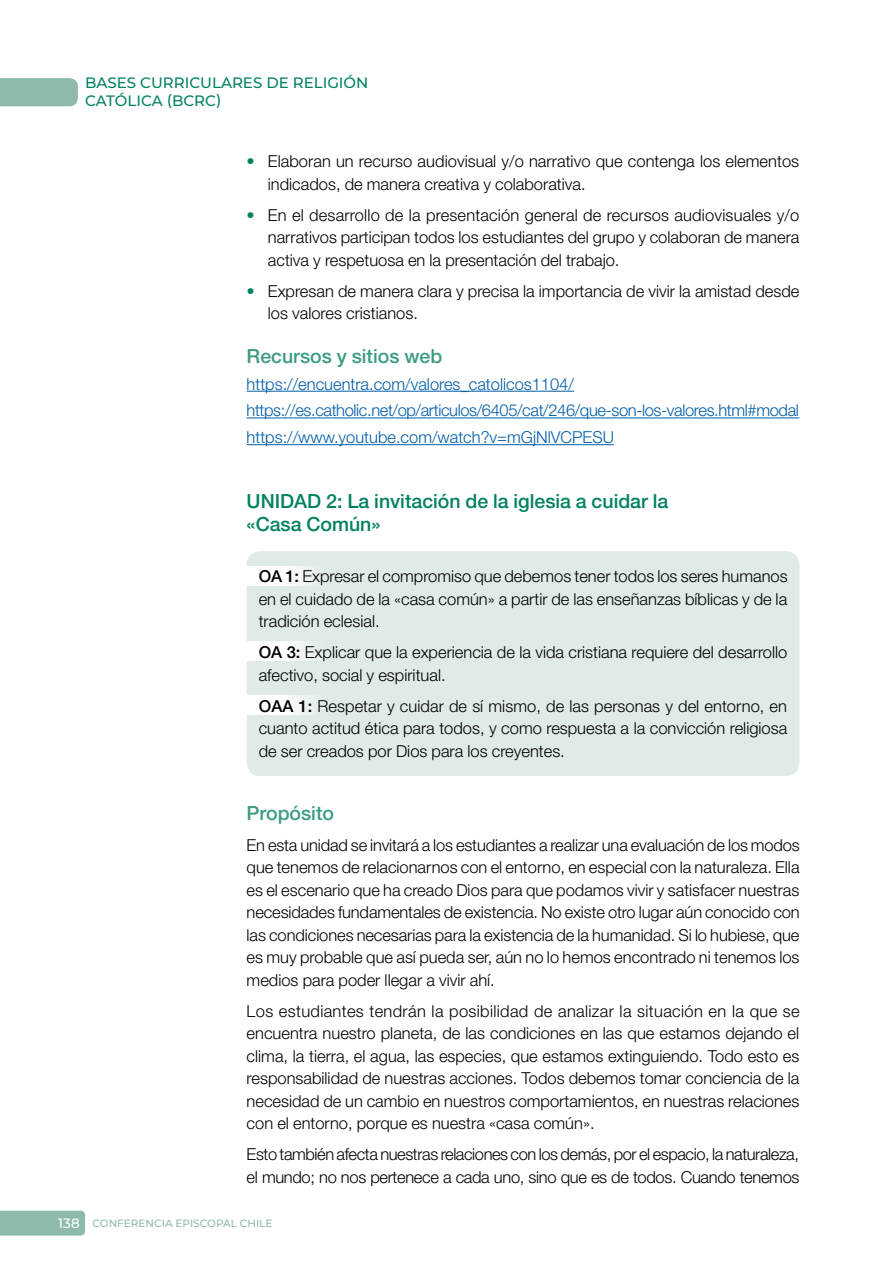
<style>
.page{position:relative;width:893px;height:1263px;background:#fff}
.page>*{position:absolute;margin:0;border:0;box-sizing:border-box;transform-origin:0 0}
.t1{font:500 19.5px/22.5px "Helvetica Neue LT Std";color:#008160}
.t2{font:500 19.5px "Helvetica Neue LT Std";color:#3c9b83}
.t3{font:300 16.5px/22.5px "Helvetica Neue LT Std";color:#000;text-align:justify}
.t4{font:300 16.5px/26.7px "Helvetica Neue LT Std";color:#005da9}
.t5{font:300 16.5px/22.5px "Helvetica Neue LT Std";letter-spacing:-.025em;color:#000}
.t6{font:500 15px/18px "Montserrat";color:#008160}
.t7{font:500 10.5px "Montserrat";color:#8ebaaa}
.s1{font-weight:700;color:#008160}
.s2{font-weight:500}
.s3{font-size:13.5px;color:#fff}
</style>
<div class="page">
<div style="left:0;top:1211px;width:85px;height:24px;background:#8ebaaa"></div>
<div style="left:0;top:78px;width:78px;height:28px;background:#8ebaaa"></div>
<hr style="left:247px;top:391px;width:327px;height:1px;background:#005da9">
<hr style="left:247px;top:417px;width:552px;height:1px;background:#005da9">
<hr style="left:247px;top:444px;width:367px;height:1px;background:#005da9">
<div style="left:247px;top:551px;width:552px;height:225px;background:#e0eae6;border-radius:14px"></div>
<div style="left:235px;top:566px;width:102px;height:20px;background:linear-gradient(to right,#fff,#e2ebe8)"></div>
<div style="left:235px;top:641px;width:102px;height:20px;background:linear-gradient(to right,#fff,#e2ebe8)"></div>
<div style="left:235px;top:695px;width:102px;height:20px;background:linear-gradient(to right,#fff,#e2ebe8)"></div>
<p class="t6" style="left:85px;top:73px;width:285px">BASES CURRICULARES DE RELIGIÓN<br>CATÓLICA (BCRC)</p>
<p class="t3" style="left:268px;top:150px;width:533px;text-indent:-21px"><span class="s1">•</span> Elaboran un recurso audiovisual y/o narrativo que contenga los elementos indicados, de manera creativa y colaborativa.</p>
<p class="t3" style="left:268px;top:203px;width:533px;text-indent:-21px"><span class="s1">•</span> En el desarrollo de la presentación general de recursos audiovisuales y/o narrativos participan todos los estudiantes del grupo y colaboran de manera activa y respetuosa en la presentación del trabajo.</p>
<p class="t3" style="left:268px;top:279px;width:533px;text-indent:-21px"><span class="s1">•</span> Expresan de manera clara y precisa la importancia de vivir la amistad desde los valores cristianos.</p>
<p class="t2" style="left:247px;top:344px;width:197px">Recursos y sitios web</p>
<p class="t4" style="left:247px;top:370px;width:554px">https://encuentra.com/valores_catolicos1104/ https://es.catholic.net/op/articulos/6405/cat/246/que-son-los-valores.html#modal https://www.youtube.com/watch?v=mGjNlVCPESU</p>
<p class="t1" style="left:247px;top:490px;width:423px">UNIDAD 2: La invitación de la iglesia a cuidar la «Casa Común»</p>
<p class="t3" style="left:259px;top:565px;width:530px"><span class="s2">OA 1:</span> Expresar el compromiso que debemos tener todos los seres humanos en el cuidado de la «casa común» a partir de las enseñanzas bíblicas y de la tradición eclesial.</p>
<p class="t3" style="left:259px;top:641px;width:530px"><span class="s2">OA 3:</span> Explicar que la experiencia de la vida cristiana requiere del desarrollo afectivo, social y espiritual.</p>
<p class="t3" style="left:259px;top:694px;width:530px"><span class="s2">OAA 1:</span> Respetar y cuidar de sí mismo, de las personas y del entorno, en cuanto actitud ética para todos, y como respuesta a la convicción religiosa de ser creados por Dios para los creyentes.</p>
<p class="t2" style="left:247px;top:801px;width:89px">Propósito</p>
<p class="t3" style="left:247px;top:833px;width:555px">En esta unidad se invitará a los estudiantes a realizar una evaluación de los modos que tenemos de relacionarnos con el entorno, en especial con la naturaleza. Ella es el escenario que ha creado Dios para que podamos vivir y satisfacer nuestras necesidades fundamentales de existencia. No existe otro lugar aún conocido con las condiciones necesarias para la existencia de la humanidad. Si lo hubiese, que es muy probable que así pueda ser, aún no lo hemos encontrado ni tenemos los medios para poder llegar a vivir ahí.</p>
<p class="t3" style="left:247px;top:999px;width:555px">Los estudiantes tendrán la posibilidad de analizar la situación en la que se encuentra nuestro planeta, de las condiciones en las que estamos dejando el clima, la tierra, el agua, las especies, que estamos extinguiendo. Todo esto es responsabilidad de nuestras acciones. Todos debemos tomar conciencia de la necesidad de un cambio en nuestros comportamientos, en nuestras relaciones con el entorno, porque es nuestra «casa común».</p>
<p class="t5" style="left:247px;top:1143px;width:554px">Esto también afecta nuestras relaciones con los demás, por el espacio, la naturaleza, el mundo; no nos pertenece a cada uno, sino que es de todos. Cuando tenemos</p>
<p class="t7" style="left:58px;top:1216px;width:216px"><span class="s3">138</span> CONFERENCIA EPISCOPAL CHILE</p>
</div>
